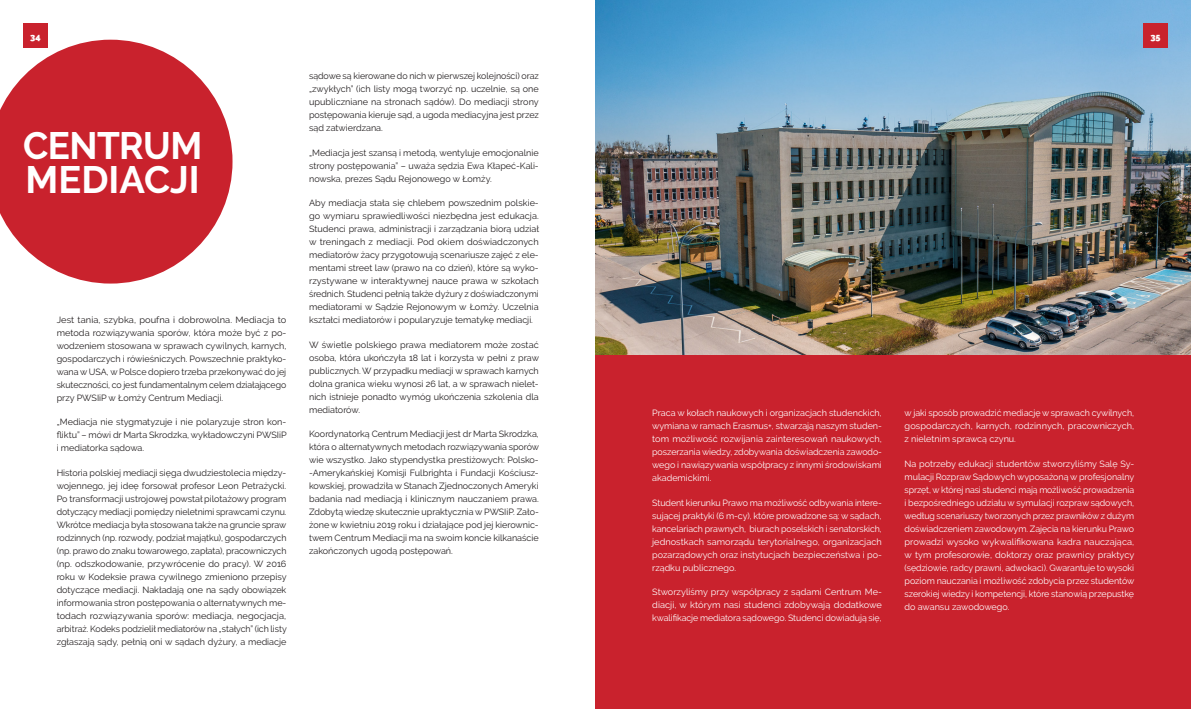
<style>
.page{position:relative;width:1191px;height:709px;background:#fff}
.page>*{position:absolute;margin:0;border:0;box-sizing:border-box;transform-origin:0 0}
.nagłówek_special{font:700 38px/34.2px "Raleway";letter-spacing:-.015em;color:#fff}
.akapit{font:9px/13px "Raleway";color:#231f20;text-align:justify}
.akapit-2{font:9px/13px "Raleway";color:#fff;text-align:justify}
.t1{font:900 9px "Raleway";color:#fff}
</style>
<div class="page">
<div style="left:595px;top:354px;width:596px;height:355px;background:#c9222d"></div>
<img style="left:595px;top:0;width:596px;height:354px">
<svg style="left:0;top:40px;width:232px;height:243px;fill:#c9222d"></svg>
<div style="left:23px;top:23px;width:25px;height:25px;background:#c9222d"></div>
<div style="left:1143px;top:23px;width:25px;height:25px;background:#c9222d"></div>
<p class="t1" style="left:30px;top:31px;width:12px">34</p>
<p class="t1" style="left:1150px;top:31px;width:12px">35</p>
<p class="nagłówek_special" style="left:23px;top:129px;width:181px">CENTRUM<br>MEDIACJI</p>
<p class="akapit" style="left:57px;top:313px;width:231px">Jest tania, szybka, poufna i dobrowolna. Mediacja to metoda rozwiązywania sporów, która może być z po&shy;wodzeniem stosowana w sprawach cywilnych, karnych, gospodarczych i rówieśniczych. Powszechnie praktyko&shy;wana w USA, w Polsce dopiero trzeba przekonywać do jej skuteczności, co jest fundamentalnym celem działającego przy PWSIiP w Łomży Centrum Mediacji.</p>
<p class="akapit" style="left:57px;top:415px;width:231px">„Mediacja nie stygmatyzuje i nie polaryzuje stron kon&shy;fliktu” – mówi dr Marta Skrodzka, wykładowczyni PWSIiP i mediatorka sądowa.</p>
<p class="akapit" style="left:57px;top:466px;width:231px">Historia polskiej mediacji sięga dwudziestolecia między&shy;wojennego, jej ideę forsował profesor Leon Petrażycki.<br>Po transformacji ustrojowej powstał pilotażowy program dotyczący mediacji pomiędzy nieletnimi sprawcami czynu.<br>Wkrótce mediacja była stosowana także na gruncie spraw rodzinnych (np. rozwody, podział majątku), gospodarczych (np. prawo do znaku towarowego, zapłata), pracowniczych (np. odszkodowanie, przywrócenie do pracy). W 2016 roku w Kodeksie prawa cywilnego zmieniono przepisy dotyczące mediacji. Nakładają one na sądy obowiązek informowania stron postępowania o alternatywnych me&shy;todach rozwiązywania sporów: mediacja, negocjacja, arbitraż. Kodeks podzielił mediatorów na „stałych” (ich listy zgłaszają sądy, pełnią oni w sądach dyżury, a mediacje</p>
<p class="akapit" style="left:309px;top:70px;width:231px">sądowe są kierowane do nich w pierwszej kolejności) oraz „zwykłych” (ich listy mogą tworzyć np. uczelnie, są one upubliczniane na stronach sądów). Do mediacji strony postępowania kieruje sąd, a ugoda mediacyjna jest przez sąd zatwierdzana.</p>
<p class="akapit" style="left:309px;top:146px;width:231px">„Mediacja jest szansą i metodą, wentyluje emocjonalnie strony postępowania” – uważa sędzia Ewa Kłapeć-Kali&shy;nowska, prezes Sądu Rejonowego w Łomży.</p>
<p class="akapit" style="left:309px;top:196px;width:231px">Aby mediacja stała się chlebem powszednim polskie&shy;go wymiaru sprawiedliwości niezbędna jest edukacja.<br>Studenci prawa, administracji i zarządzania biorą udział w treningach z mediacji. Pod okiem doświadczonych mediatorów żacy przygotowują scenariusze zajęć z ele&shy;mentami street law (prawo na co dzień), które są wyko&shy;rzystywane w interaktywnej nauce prawa w szkołach średnich. Studenci pełnią także dyżury z doświadczonymi mediatorami w Sądzie Rejonowym w Łomży. Uczelnia kształci mediatorów i popularyzuje tematykę mediacji.</p>
<p class="akapit" style="left:309px;top:338px;width:231px">W świetle polskiego prawa mediatorem może zostać osoba, która ukończyła 18 lat i korzysta w pełni z praw publicznych. W przypadku mediacji w sprawach karnych dolna granica wieku wynosi 26 lat, a w sprawach nielet&shy;nich istnieje ponadto wymóg ukończenia szkolenia dla mediatorów.</p>
<p class="akapit" style="left:309px;top:427px;width:231px">Koordynatorką Centrum Mediacji jest dr Marta Skrodzka, która o alternatywnych metodach rozwiązywania sporów wie wszystko. Jako stypendystka prestiżowych: Polsko--Amerykańskiej Komisji Fulbrighta i Fundacji Kościusz&shy;kowskiej, prowadziła w Stanach Zjednoczonych Ameryki badania nad mediacją i klinicznym nauczaniem prawa.<br>Zdobytą wiedzę skutecznie upraktycznia w PWSIiP. Zało&shy;żone w kwietniu 2019 roku i działające pod jej kierownic&shy;twem Centrum Mediacji ma na swoim koncie kilkanaście zakończonych ugodą postępowań.</p>
<p class="akapit-2" style="left:652px;top:406px;width:231px">Praca w kołach naukowych i organizacjach studenckich, wymiana w ramach Erasmus+, stwarzają naszym studen&shy;tom możliwość rozwijania zainteresowań naukowych, poszerzania wiedzy, zdobywania doświadczenia zawodo&shy;wego i nawiązywania współpracy z innymi środowiskami akademickimi.</p>
<p class="akapit-2" style="left:652px;top:496px;width:231px">Student kierunku Prawo ma możliwość odbywania intere&shy;sującej praktyki (6 m-cy), które prowadzone są: w sądach, kancelariach prawnych, biurach poselskich i senatorskich, jednostkach samorządu terytorialnego, organizacjach pozarządowych oraz instytucjach bezpieczeństwa i po&shy;rządku publicznego.</p>
<p class="akapit-2" style="left:652px;top:585px;width:231px">Stworzyliśmy przy współpracy z sądami Centrum Me&shy;diacji, w którym nasi studenci zdobywają dodatkowe kwalifikacje mediatora sądowego. Studenci dowiadują się,</p>
<p class="akapit-2" style="left:904px;top:406px;width:231px">w jaki sposób prowadzić mediację w sprawach cywilnych, gospodarczych, karnych, rodzinnych, pracowniczych, z nieletnim sprawcą czynu.</p>
<p class="akapit-2" style="left:904px;top:457px;width:231px">Na potrzeby edukacji studentów stworzyliśmy Salę Sy&shy;mulacji Rozpraw Sądowych wyposażoną w profesjonalny sprzęt, w której nasi studenci mają możliwość prowadzenia i bezpośredniego udziału w symulacji rozpraw sądowych, według scenariuszy tworzonych przez prawników z dużym doświadczeniem zawodowym. Zajęcia na kierunku Prawo prowadzi wysoko wykwalifikowana kadra nauczająca, w tym profesorowie, doktorzy oraz prawnicy praktycy (sędziowie, radcy prawni, adwokaci). Gwarantuje to wysoki poziom nauczania i możliwość zdobycia przez studentów szerokiej wiedzy i kompetencji, które stanowią przepustkę do awansu zawodowego.</p>
</div>
